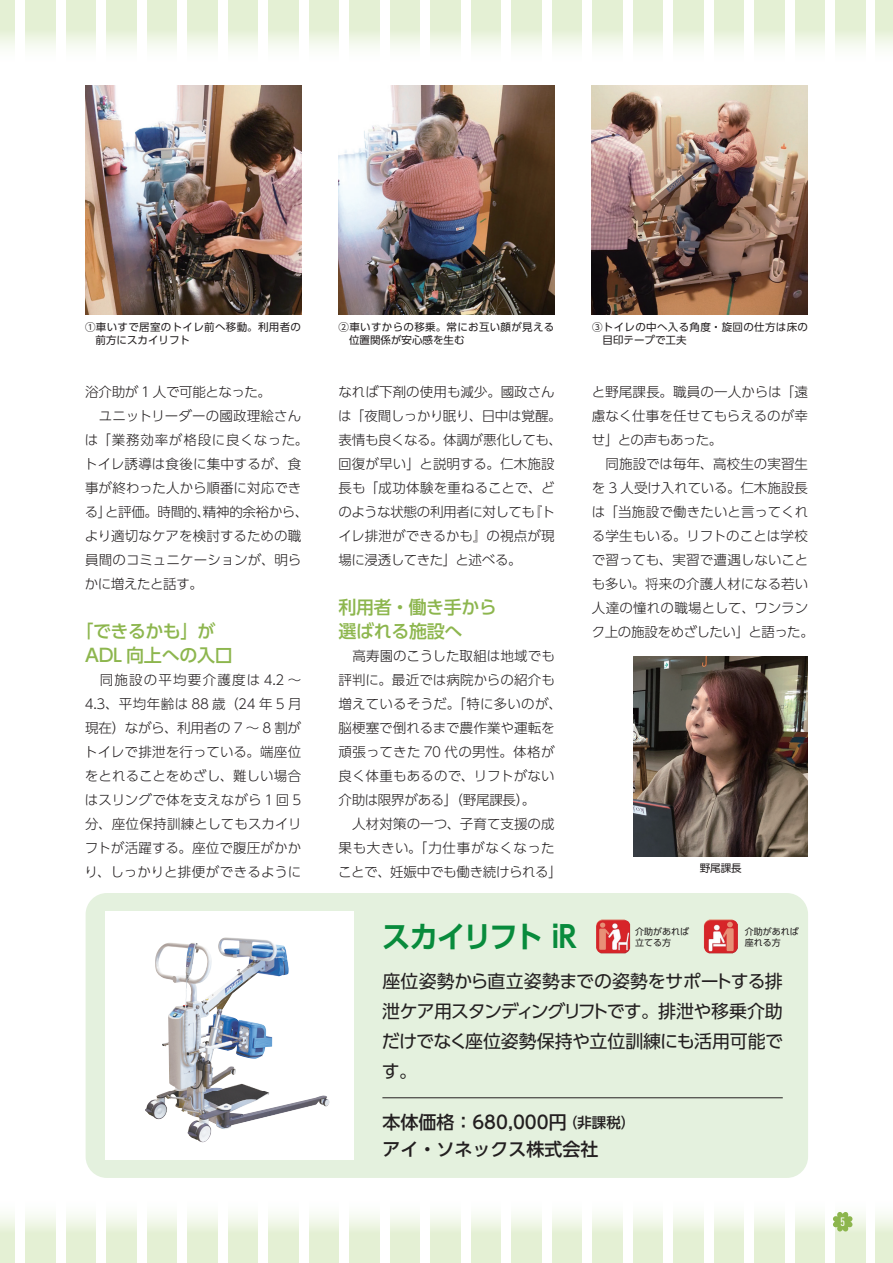
<style>
.page{position:relative;width:893px;height:1263px;background:#fff}
.page>*{position:absolute;margin:0;border:0;box-sizing:border-box;transform-origin:0 0}
.t1{font:700 30px "UD Shin Go Pr 6 De";letter-spacing:-.07em;color:#088b3c;scale:.96 1}
.t2{font:18px/30px "UD Shin Go Pr 6";letter-spacing:-.035em;color:#231f20;text-align:justify}
.t3{font:500 18px/24px "UD Shin Go Pr 6";letter-spacing:-.02em;color:#8db64e}
.t4{font:500 18px/27px "UD Shin Go Pr 6";color:#231f20}
.t5{font:300 13.5px/24px "UD Shin Go Pr 6";color:#231f20}
.t6{font:500 12px "DIN Cond";color:#fff}
.t7{font:10.5px/13.5px "UD Shin Go Pr 6";letter-spacing:.03em;color:#231f20}
.t8{font:9px/10.5px "UD Shin Go Pr 6";color:#231f20}
.s1{font-size:14.4px}
</style>
<div class="page">
<img style="left:835px;top:1215px;width:30px;height:48px">
<svg style="left:833px;top:1212px;width:19px;height:19px"></svg>
<img style="left:85px;top:85px;width:216px;height:230px">
<img style="left:339px;top:85px;width:216px;height:230px">
<img style="left:592px;top:85px;width:216px;height:230px">
<img style="left:634px;top:656px;width:174px;height:200px">
<div style="left:86px;top:893px;width:722px;height:285px;background:#e4f1de;border-radius:21px"></div>
<svg style="left:106px;top:911px;width:248px;height:248px;background:#eaebee"></svg>
<hr style="left:382px;top:1097px;width:401px;height:1px;background:#231f20">
<img style="left:196px;top:937px;width:53px;height:65px">
<img style="left:283px;top:945px;width:6px;height:30px">
<img style="left:145px;top:1091px;width:48px;height:28px">
<img style="left:596px;top:919px;width:34px;height:34px">
<img style="left:704px;top:919px;width:34px;height:34px">
<p class="t7" style="left:96px;top:320px;width:207px;text-indent:-10px">①車いすで居室のトイレ前へ移動。利用者の前方にスカイリフト</p>
<p class="t7" style="left:349px;top:320px;width:207px;text-indent:-10px">②車いすからの移乗。常にお互い顔が見える位置関係が安心感を生む</p>
<p class="t7" style="left:602px;top:320px;width:207px;text-indent:-10px">③トイレの中へ入る角度・旋回の仕方は床の目印テープで工夫</p>
<p class="t5" style="left:84px;top:379px;width:226px">浴介助が 1 人で可能となった。<br>　ユニットリーダーの國政理絵さんは「業務効率が格段に良くなった。トイレ誘導は食後に集中するが、食事が終わった人から順番に対応できる」と評価。時間的、精神的余裕から、より適切なケアを検討するための職員間のコミュニケーションが、明らかに増えたと話す。</p>
<h2 class="t3" style="left:85px;top:619px;width:149px;text-indent:-10px">「できるかも」が<br>ADL 向上への入口</h2>
<p class="t5" style="left:84px;top:667px;width:219px;text-align:justify">　同施設の平均要介護度は 4.2 ～4.3、平均年齢は 88 歳（24 年 5 月現在）ながら、利用者の 7 ～ 8 割がトイレで排泄を行っている。端座位をとれることをめざし、難しい場合はスリングで体を支えながら 1 回 5分、座位保持訓練としてもスカイリフトが活躍する。座位で腹圧がかかり、しっかりと排便ができるように</p>
<p class="t5" style="left:338px;top:379px;width:225px">なれば下剤の使用も減少。國政さんは「夜間しっかり眠り、日中は覚醒。表情も良くなる。体調が悪化しても、回復が早い」と説明する。仁木施設長も「成功体験を重ねることで、どのような状態の利用者に対しても『トイレ排泄ができるかも』の視点が現場に浸透してきた」と述べる。</p>
<h2 class="t3" style="left:338px;top:595px;width:160px">利用者・働き手から選ばれる施設へ</h2>
<p class="t5" style="left:338px;top:643px;width:225px">　高寿園のこうした取組は地域でも評判に。最近では病院からの紹介も増えているそうだ。「特に多いのが、脳梗塞で倒れるまで農作業や運転を頑張ってきた 70 代の男性。体格が良く体重もあるので、リフトがない介助は限界がある」（野尾課長）。<br>　人材対策の一つ、子育て支援の成果も大きい。「力仕事がなくなったことで、妊娠中でも働き続けられる」</p>
<p class="t5" style="left:592px;top:379px;width:224px">と野尾課長。職員の一人からは「遠慮なく仕事を任せてもらえるのが幸せ」との声もあった。<br>　同施設では毎年、高校生の実習生を 3 人受け入れている。仁木施設長は「当施設で働きたいと言ってくれる学生もいる。リフトのことは学校で習っても、実習で遭遇しないことも多い。将来の介護人材になる若い人達の憧れの職場として、ワンランク上の施設をめざしたい」と語った。</p>
<p class="t7" style="left:700px;top:861px;width:43px">野尾課長</p>
<h1 class="t1" style="left:382px;top:912px;width:204px">スカイリフト iR</h1>
<h2 class="t2" style="left:382px;top:966px;width:403px">座位姿勢から直立姿勢までの姿勢をサポートする排泄ケア用スタンディングリフトです。排泄や移乗介助だけでなく座位姿勢保持や立位訓練にも活用可能です。</h2>
<h2 class="t4" style="left:382px;top:1108px;width:254px">本体価格：680,000円<span class="s1">（非課税）</span>アイ・ソネックス株式会社</h2>
<p class="t8" style="left:635px;top:926px;width:55px">介助があれば立てる方</p>
<p class="t8" style="left:745px;top:926px;width:55px">介助があれば座れる方</p>
<p class="t6" style="left:840px;top:1214px;width:6px">5</p>
</div>
